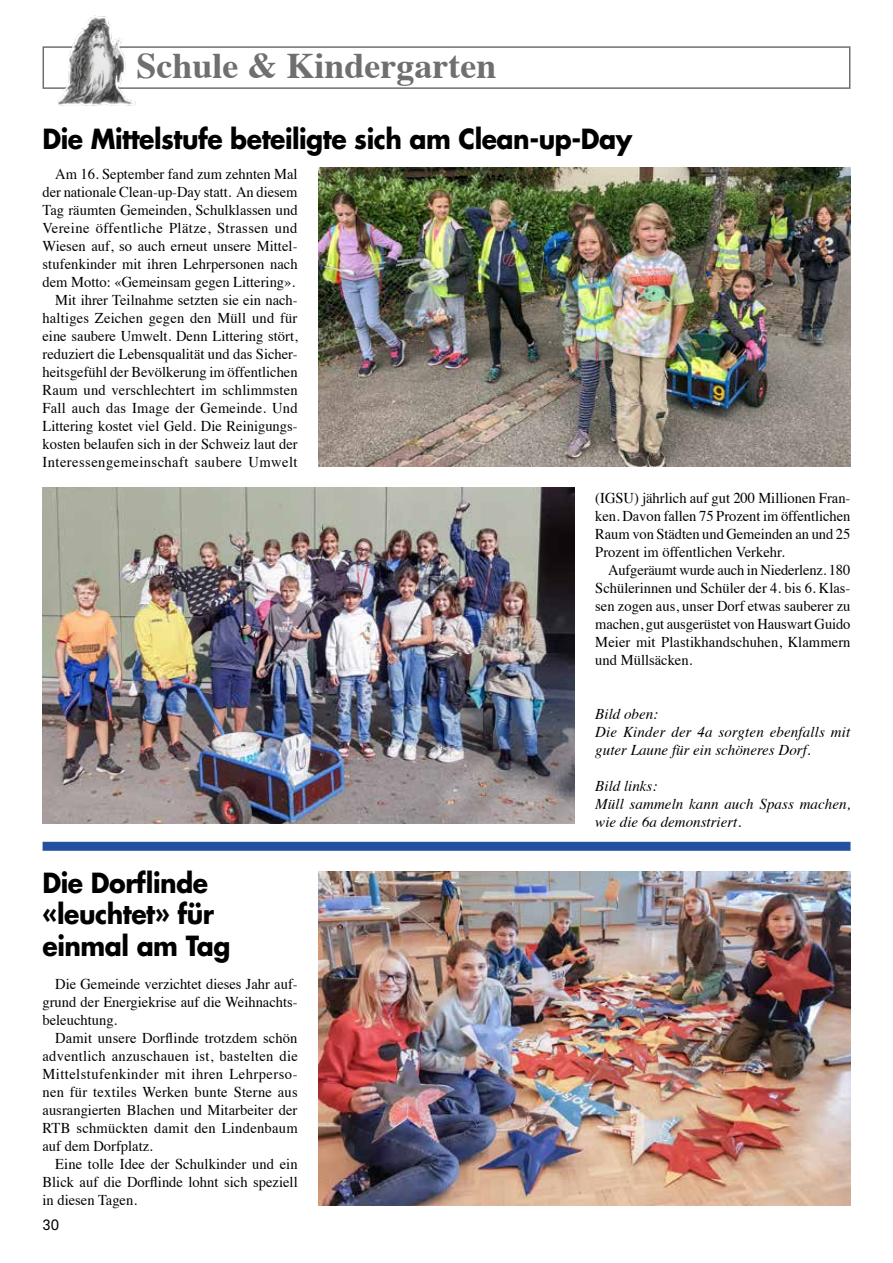
<style>
.page{position:relative;width:893px;height:1263px;background:#fff}
.page>*{position:absolute;margin:0;border:0;box-sizing:border-box;transform-origin:0 0}
.t1{font:700 36px "Times";color:#706f6f}
.t2{font:700 27px/31.5px "Futura";letter-spacing:-.02em;color:#000;scale:.93 1}
.t3{font:15px/18px "Times";color:#000;text-align:justify}
.t4{font:italic 15px/18px "Times";color:#000}
.t5{font:15px "Akkurat Pro";color:#000}
</style>
<div class="page">
<div style="left:43px;top:46px;width:807px;height:43px;border:2px solid #706f6f"></div>
<img style="left:57px;top:15px;width:81px;height:90px">
<img style="left:43px;top:487px;width:531px;height:336px">
<img style="left:319px;top:167px;width:531px;height:300px">
<div style="left:43px;top:842px;width:807px;height:9px;background:#25509f"></div>
<img style="left:319px;top:871px;width:531px;height:335px">
<h1 class="t1" style="left:136px;top:32px;width:361px">Schule &amp; Kindergarten</h1>
<h2 class="t2" style="left:43px;top:123px;width:635px">Die Mittelstufe beteiligte sich am Clean-up-Day</h2>
<p class="t3" style="left:43px;top:163px;width:257px;text-align:right">Am 16. September fand zum zehnten Mal der nationale Clean-up-Day statt. An diesem Tag räumten Gemeinden, Schulklassen und Vereine öffentliche Plätze, Strassen und Wiesen auf, so auch erneut unsere Mittel&shy;stufenkinder mit ihren Lehrpersonen nach dem Motto: «Gemeinsam gegen Littering».<br>Mit ihrer Teilnahme setzten sie ein nach&shy;haltiges Zeichen gegen den Müll und für eine saubere Umwelt. Denn Littering stört, reduziert die Lebensqualität und das Sicher&shy;heitsgefühl der Bevölkerung im öffentlichen Raum und verschlechtert im schlimmsten Fall auch das Image der Gemeinde. Und Littering kostet viel Geld. Die Reinigungs&shy;kosten belaufen sich in der Schweiz laut der Interessengemeinschaft saubere Umwelt</p>
<h2 class="t2" style="left:43px;top:866px;width:203px">Die Dorflinde «leuchtet» für einmal am Tag</h2>
<p class="t3" style="left:43px;top:973px;width:257px;text-indent:13px">Die Gemeinde verzichtet dieses Jahr auf&shy;grund der Energiekrise auf die Weihnachts&shy;beleuchtung.</p>
<p class="t3" style="left:43px;top:1027px;width:257px;text-indent:13px">Damit unsere Dorflinde trotzdem schön adventlich anzuschauen ist, bastelten die Mittelstufenkinder mit ihren Lehrperso&shy;nen für textiles Werken bunte Sterne aus ausrangierten Blachen und Mitarbeiter der RTB schmückten damit den Lindenbaum auf dem Dorfplatz.</p>
<p class="t3" style="left:43px;top:1153px;width:257px;text-indent:13px">Eine tolle Idee der Schulkinder und ein Blick auf die Dorflinde lohnt sich speziell in diesen Tagen.</p>
<p class="t5" style="left:43px;top:1216px;width:18px">30</p>
<p class="t3" style="left:595px;top:487px;width:257px">(IGSU) jährlich auf gut 200 Millionen Fran&shy;ken. Davon fallen 75 Prozent im öffentlichen Raum von Städten und Gemeinden an und 25<br>Prozent im öffentlichen Verkehr.</p>
<p class="t3" style="left:595px;top:559px;width:257px;text-indent:13px">Aufgeräumt wurde auch in Niederlenz. 180<br>Schülerinnen und Schüler der 4. bis 6. Klas&shy;sen zogen aus, unser Dorf etwas sauberer zu machen, gut ausgerüstet von Hauswart Guido Meier mit Plastikhandschuhen, Klammern und Müllsäcken.</p>
<p class="t4" style="left:595px;top:704px;width:256px">Bild oben:<br>Die Kinder der 4a sorgten ebenfalls mit guter Laune für ein schöneres Dorf.</p>
<p class="t4" style="left:595px;top:776px;width:257px">Bild links:<br>Müll sammeln kann auch Spass machen, wie die 6a demonstriert.</p>
</div>
